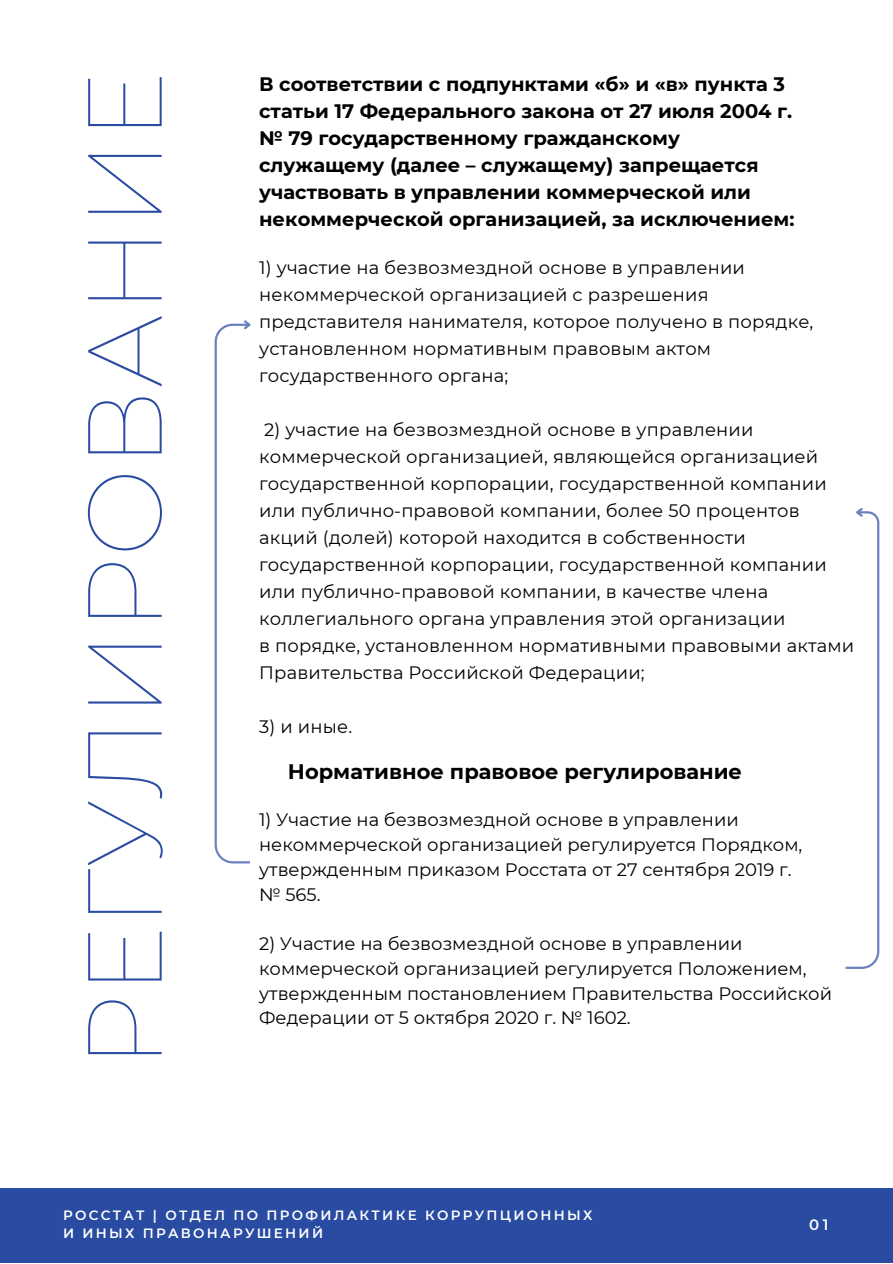
<style>
.page{position:relative;width:893px;height:1264px;background:#fff}
.page>*{position:absolute;margin:0;border:0;box-sizing:border-box;transform-origin:0 0}
.t1{font:100 104.85px "Montserrat";color:#294ba1}
.t2{font:700 21px "Montserrat";color:#000}
.t3{font:700 19.5px/27px "Montserrat";color:#000001}
.t4{font:18px/27px "Montserrat";letter-spacing:.01em;color:#000001}
.t5{font:18px/24.8px "Montserrat";color:#000}
.t6{font:600 15px "Montserrat";color:#fff}
.t7{font:600 13.5px "Montserrat";letter-spacing:.17em;color:#fff}
</style>
<div class="page">
<svg style="left:214px;top:320px;width:37px;height:544px"></svg>
<svg style="left:845px;top:508px;width:35px;height:461px"></svg>
<div style="left:0;top:1188px;width:892px;height:74px;background:#294ba1"></div>
<p class="t1" style="left:60px;top:1068px;width:997px;rotate:-90deg">РЕГУЛИРОВАНИЕ</p>
<p class="t3" style="left:259px;top:70px;width:537px">В соответствии с подпунктами «б» и «в» пункта 3 статьи 17 Федерального закона от 27 июля 2004 г. № 79 государственному гражданскому служащему (далее – служащему) запрещается участвовать в управлении коммерческой или некоммерческой организацией, за исключением:</p>
<p class="t4" style="left:259px;top:254px;width:556px">1) участие на безвозмездной основе в управлении некоммерческой организацией с разрешения представителя нанимателя, которое получено в порядке, установленном нормативным правовым актом государственного органа;</p>
<p class="t4" style="left:259px;top:416px;width:569px">2) участие на безвозмездной основе в управлении коммерческой организацией, являющейся организацией государственной корпорации, государственной компании или публично-правовой компании, более 50 процентов акций (долей) которой находится в собственности государственной корпорации, государственной компании или публично-правовой компании, в качестве члена коллегиального органа управления этой организации</p>
<p class="t4" style="left:259px;top:632px;width:596px">в порядке, установленном нормативными правовыми актами<br>Правительства Российской Федерации;</p>
<p class="t4" style="left:259px;top:712px;width:95px">3) и иные.</p>
<p class="t2" style="left:288px;top:758px;width:455px">Нормативное правовое регулирование</p>
<p class="t5" style="left:259px;top:807px;width:544px">1) Участие на безвозмездной основе в управлении некоммерческой организацией регулируется Порядком, утвержденным приказом Росстата от 27 сентября 2019 г.</p>
<p class="t5" style="left:259px;top:881px;width:63px">№ 565.</p>
<p class="t5" style="left:259px;top:931px;width:574px">2) Участие на безвозмездной основе в управлении коммерческой организацией регулируется Положением, утвержденным постановлением Правительства Российской Федерации от 5 октября 2020 г. № 1602.</p>
<p class="t7" style="left:27px;top:1206px;width:531px">РОССТАТ | ОТДЕЛ ПО ПРОФИЛАКТИ Е КОРРУПЦИОННЫХ</p>
<p class="t7" style="left:27px;top:1224px;width:261px">И ИНЫХ ПРАВОНАРУШЕНИЙ</p>
<p class="t7" style="left:63px;top:1206px;width:531px">РОССТАТ | ОТДЕЛ ПО ПРОФИЛАКТИКЕ КОРРУПЦИОННЫХ</p>
<p class="t7" style="left:63px;top:1224px;width:261px">И ИНЫХ ПРАВОНАРУШЕНИЙ</p>
<p class="t6" style="left:809px;top:1215px;width:21px">01</p>
<p class="t6" style="left:806px;top:1216px;width:21px">01</p>
</div>
